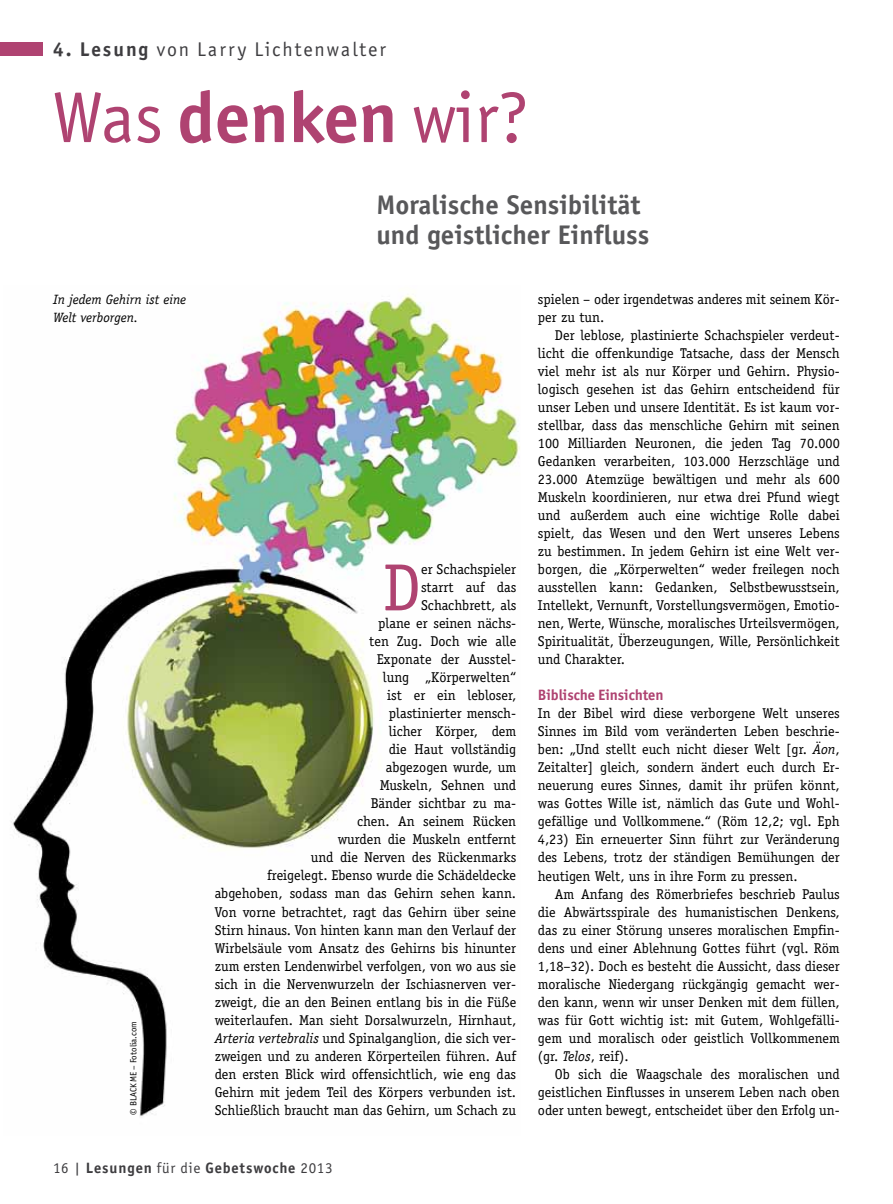
<style>
.page{position:relative;width:893px;height:1204px;background:#fff}
.page>*{position:absolute;margin:0;border:0;box-sizing:border-box;transform-origin:0 0}
.t1{font:72px "Officina San ITC";color:#af4371}
.t2{font:66.75px "Officina Serif";color:#af4371}
.t3{font:700 27px/30px "Officina Sans";color:#58585a}
.t4{font:19.8px "Officina San ITC";letter-spacing:.1em;color:#3e3d40}
.t5{font:700 15px "Officina San ITC";letter-spacing:.06em;color:#3e3d40}
.t6{font:700 15px "Officina San ITC";color:#af4371}
.t7{font:14.25px/18px "Officina Serif";color:#000;text-align:justify}
.t8{font:italic 13.5px/18px "Officina Serif";color:#000}
.t9{font:9px "Officina San ITC";color:#000}
.s1{font-weight:700}
.s2{font-style:italic}
.s3{font-weight:400}
</style>
<div class="page">
<div style="left:0;top:43px;width:43px;height:13px;background:#af4371"></div>
<img style="left:11px;top:294px;width:509px;height:823px">
<h3 class="t4" style="left:53px;top:38px;width:334px"><span class="s1">4. Lesung</span> von Larry Lichtenwalter</h3>
<h1 class="t1" style="left:53px;top:76px;width:478px">Was <span class="s1">denken</span> wir?</h1>
<p class="t8" style="left:53px;top:291px;width:134px">In jedem Gehirn ist eine<br>Welt verborgen.</p>
<p class="t9" style="left:128px;top:1114px;width:95px;rotate:-90deg">© BLACK ME – Fotolia.com</p>
<h3 class="t3" style="left:376px;top:190px;width:274px">Moralische Sensibilität und geistlicher Einfluss</h3>
<p class="t7" style="left:215px;top:560px;width:303px;text-align:right">er Schachspieler<br>starrt auf das<br>Schachbrett, als<br>plane er seinen nächs-<br>ten Zug. Doch wie alle<br>Exponate der Ausstel-<br>lung „Körperwelten“<br>ist er ein lebloser,<br>plastinierter mensch-<br>licher Körper, dem<br>die Haut vollständig<br>abgezogen wurde, um<br>Muskeln, Sehnen und<br>Bänder sichtbar zu ma-<br>chen. An seinem Rücken<br>wurden die Muskeln entfernt<br>und die Nerven des Rückenmarks<br>freigelegt. Ebenso wurde die Schädeldecke abgehoben, sodass man das Gehirn sehen kann.<br>Von vorne betrachtet, ragt das Gehirn über seine Stirn hinaus. Von hinten kann man den Verlauf der Wirbelsäule vom Ansatz des Gehirns bis hinunter zum ersten Lendenwirbel verfolgen, von wo aus sie sich in die Nervenwurzeln der Ischiasnerven ver&shy;zweigt, die an den Beinen entlang bis in die Füße weiterlaufen. Man sieht Dorsalwurzeln, Hirnhaut, <span class="s2">Arteria vertebralis</span> und Spinalganglion, die sich ver&shy;zweigen und zu anderen Körperteilen führen. Auf den ersten Blick wird offensichtlich, wie eng das Gehirn mit jedem Teil des Körpers verbunden ist.<br>Schließlich braucht man das Gehirn, um Schach zu</p>
<h2 class="t2" style="left:383px;top:548px;width:40px">D</h2>
<p class="t7" style="left:538px;top:290px;width:303px">spielen – oder irgendetwas anderes mit seinem Kör&shy;per zu tun.</p>
<p class="t7" style="left:538px;top:326px;width:303px;text-indent:17px">Der leblose, plastinierte Schachspieler verdeut&shy;licht die offenkundige Tatsache, dass der Mensch viel mehr ist als nur Körper und Gehirn. Physio&shy;logisch gesehen ist das Gehirn entscheidend für unser Leben und unsere Identität. Es ist kaum vor&shy;stellbar, dass das menschliche Gehirn mit seinen 100 Milliarden Neuronen, die jeden Tag 70.000<br>Gedanken verarbeiten, 103.000 Herzschläge und 23.000 Atemzüge bewältigen und mehr als 600<br>Muskeln koordinieren, nur etwa drei Pfund wiegt und außerdem auch eine wichtige Rolle dabei spielt, das Wesen und den Wert unseres Lebens zu bestimmen. In jedem Gehirn ist eine Welt ver&shy;borgen, die „Körperwelten“ weder freilegen noch ausstellen kann: Gedanken, Selbstbewusstsein, Intellekt, Vernunft, Vorstellungsvermögen, Emotio&shy;nen, Werte, Wünsche, moralisches Urteilsvermögen, Spiritualität, Überzeugungen, Wille, Persönlichkeit und Charakter.</p>
<p class="t6" style="left:538px;top:686px;width:127px">Biblische Einsichten</p>
<p class="t7" style="left:538px;top:704px;width:303px">In der Bibel wird diese verborgene Welt unseres Sinnes im Bild vom veränderten Leben beschrie&shy;ben: „Und stellt euch nicht dieser Welt [gr. <span class="s2">Äon</span>, Zeitalter] gleich, sondern ändert euch durch Er&shy;neuerung eures Sinnes, damit ihr prüfen könnt, was Gottes Wille ist, nämlich das Gute und Wohl&shy;gefällige und Vollkommene.“ (Röm 12,2; vgl. Eph 4,23) Ein erneuerter Sinn führt zur Veränderung des Lebens, trotz der ständigen Bemühungen der heutigen Welt, uns in ihre Form zu pressen.</p>
<p class="t7" style="left:538px;top:884px;width:303px;text-indent:17px">Am Anfang des Römerbriefes beschrieb Paulus die Abwärtsspirale des humanistischen Denkens, das zu einer Störung unseres moralischen Empfin&shy;dens und einer Ablehnung Gottes führt (vgl. Röm 1,18–32). Doch es besteht die Aussicht, dass dieser moralische Niedergang rückgängig gemacht wer&shy;den kann, wenn wir unser Denken mit dem füllen, was für Gott wichtig ist: mit Gutem, Wohlgefälli&shy;gem und moralisch oder geistlich Vollkommenem (gr. <span class="s2">Telos</span>, reif).</p>
<p class="t7" style="left:538px;top:1064px;width:303px;text-indent:17px">Ob sich die Waagschale des moralischen und geistlichen Einflusses in unserem Leben nach oben oder unten bewegt, entscheidet über den Erfolg un-</p>
<p class="t5" style="left:53px;top:1158px;width:281px"><span class="s3">16 |</span> Lesungen <span class="s3">für die</span> Gebetswoche <span class="s3">2013</span></p>
</div>
